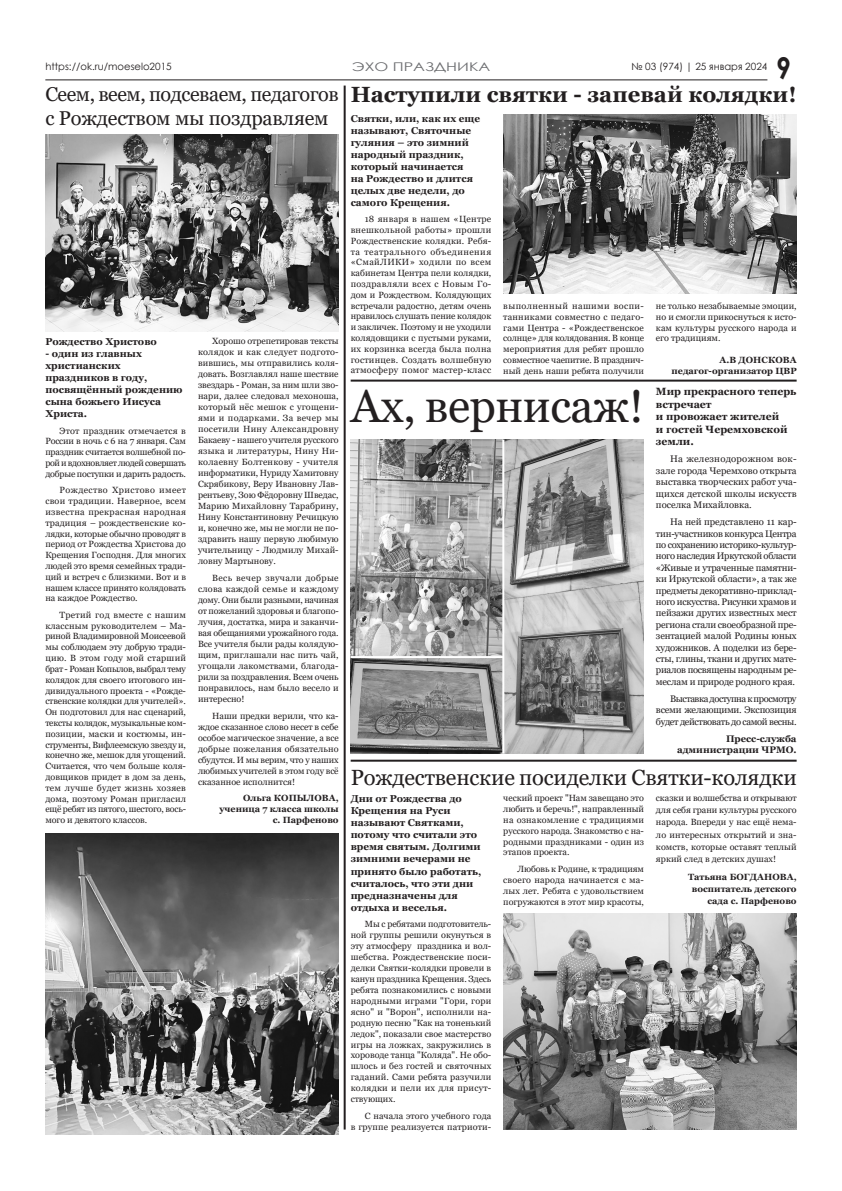
<style>
.page{position:relative;width:842px;height:1191px;background:#fff}
.page>*{position:absolute;margin:0;border:0;box-sizing:border-box;transform-origin:0 0}
.t1{font:46px "Georgia";letter-spacing:-.01em;color:#231f20}
.t2{font:700 30px "Century Gothic";color:#231f20;scale:.88 1}
.t3{font:22px "Georgia";letter-spacing:-.01em;color:#231f20}
.t4{font:700 22px "Georgia";color:#231f20}
.t5{font:20px "Georgia";letter-spacing:-.02em;color:#231f20}
.t6{font:12px "Century Gothic";color:#6c6d70;scale:1.33 1}
.t7{font:700 10.5px/12.6px "Georgia";color:#231f20}
.t8{font:700 10px/12px "Georgia";color:#231f20}
.t9{font:10px "Century Gothic";color:#231f20}
.t10{font:9.5px/11.4px "Georgia";letter-spacing:-.02em;color:#231f20;text-align:justify}
.t11{font:700 9.5px "Georgia";color:#231f20}
.t12{font:9px/10.8px "Georgia";color:#231f20;text-align:justify}
.t13{font:700 9px "Georgia";color:#231f20}
</style>
<div class="page">
<hr style="left:45px;top:79px;width:722px;height:1px;background:#231f20">
<img style="left:503px;top:913px;width:294px;height:216px">
<img style="left:45px;top:135px;width:294px;height:196px">
<hr style="left:344px;top:86px;width:2px;height:1043px;background:#231f20">
<hr style="left:351px;top:759px;width:446px;height:2px;background:#231f20">
<img style="left:45px;top:833px;width:294px;height:301px">
<img style="left:503px;top:114px;width:294px;height:179px">
<img style="left:351px;top:439px;width:293px;height:314px">
<hr style="left:502px;top:439px;width:2px;height:314px;background:#fff">
<hr style="left:351px;top:656px;width:152px;height:2px;background:#fff">
<hr style="left:351px;top:379px;width:446px;height:2px;background:#231f20">
<h2 class="t2" style="left:776px;top:45px;width:18px">9</h2>
<p class="t9" style="left:45px;top:59px;width:128px">https://ok.ru/moeselo2015</p>
<p class="t6" style="left:352px;top:58px;width:106px">ЭХО ПРАЗДНИКА</p>
<p class="t9" style="left:631px;top:59px;width:137px">№ 03 (974) | 25 января 2024</p>
<p class="t5" style="left:45px;top:82px;width:295px">Сеем, веем, подсеваем, педагогов</p>
<p class="t5" style="left:45px;top:106px;width:285px">с Рождеством мы поздравляем</p>
<p class="t4" style="left:351px;top:80px;width:447px">Наступили святки - запевай колядки!</p>
<p class="t8" style="left:351px;top:112px;width:131px">Святки, или, как их еще называют, Святочные гуляния – это зимний народный праздник, который начинается<br>на Рождество и длится целых две недели, до самого Крещения.</p>
<p class="t12" style="left:351px;top:214px;width:142px;text-indent:14px">18 января в нашем «Центре внешкольной работы» прошли Рождественские колядки. Ребя&shy;та театрального объединения «СмайЛИКИ» ходили по всем кабинетам Центра пели колядки, поздравляли всех с Новым Го&shy;дом и Рождеством. Колядующих встречали радостно, детям очень нравилось слушать пение колядок и закличек. Поэтому и не уходили колядовщики с пустыми руками, их корзинка всегда была полна гостинцев. Создать волшебную атмосферу помог мастер-класс</p>
<p class="t12" style="left:503px;top:301px;width:142px">выполненный нашими воспи&shy;танниками совместно с педаго&shy;гами Центра - «Рождественское солнце» для колядования. В конце мероприятия для ребят прошло совместное чаепитие. В празднич&shy;ный день наши ребята получили</p>
<p class="t12" style="left:656px;top:301px;width:142px">не только незабываемые эмоции, но и смогли прикоснуться к исто&shy;кам культуры русского народа и его традициям.</p>
<p class="t12" style="left:198px;top:336px;width:142px;text-indent:14px">Хорошо отрепетировав тексты колядок и как следует подгото&shy;вившись, мы отправились коля&shy;довать. Возглавлял наше шествие звездарь - Роман, за ним шли зво&shy;нари, далее следовал мехоноша, который нёс мешок с угощени&shy;ями и подарками. За вечер мы посетили Нину Александровну Бакаеву - нашего учителя русского языка и литературы, Нину Ни&shy;колаевну Болтенкову - учителя информатики, Нуриду Хамитовну Скрябикову, Веру Ивановну Лав&shy;рентьеву, Зою Фёдоровну Шведас, Марию Михайловну Тарабрину, Нину Константиновну Речицкую и, конечно же, мы не могли не по&shy;здравить нашу первую любимую учительницу - Людмилу Михай&shy;ловну Мартынову.</p>
<p class="t12" style="left:198px;top:572px;width:142px;text-indent:14px">Весь вечер звучали добрые слова каждой семье и каждому дому. Они были разными, начиная от пожеланий здоровья и благопо&shy;лучия, достатка, мира и заканчи&shy;вая обещаниями урожайного года.<br>Все учителя были рады колядую&shy;щим, приглашали нас пить чай, угощали лакомствами, благода&shy;рили за поздравления. Всем очень понравилось, нам было весело и интересно!</p>
<p class="t12" style="left:198px;top:710px;width:142px;text-indent:14px">Наши предки верили, что ка&shy;ждое сказанное слово несет в себе особое магическое значение, а все добрые пожелания обязательно сбудутся. И мы верим, что у наших любимых учителей в этом году всё сказанное исполнится!</p>
<p class="t13" style="left:243px;top:792px;width:97px">Ольга КОПЫЛОВА,</p>
<p class="t13" style="left:220px;top:803px;width:121px">ученица 7 класса школы</p>
<p class="t13" style="left:273px;top:814px;width:67px">с. Парфеново</p>
<p class="t8" style="left:45px;top:335px;width:113px">Рождество Христово</p>
<p class="t8" style="left:45px;top:347px;width:139px">- один из главных христианских праздников в году, посвящённый рождению сына божьего Иисуса<br>Христа.</p>
<p class="t12" style="left:45px;top:425px;width:142px;text-indent:14px">Этот праздник отмечается в России в ночь с 6 на 7 января. Сам праздник считается волшебной по&shy;рой и вдохновляет людей совершать добрые поступки и дарить радость.</p>
<p class="t12" style="left:45px;top:485px;width:142px;text-indent:14px">Рождество Христово имеет свои традиции. Наверное, всем известна прекрасная народная традиция – рождественские ко&shy;лядки, которые обычно проводят в период от Рождества Христова до Крещения Господня. Для многих людей это время семейных тради&shy;ций и встреч с близкими. Вот и в нашем классе принято колядовать на каждое Рождество.</p>
<p class="t12" style="left:45px;top:609px;width:142px;text-indent:14px">Третий год вместе с нашим классным руководителем – Ма&shy;риной Владимировной Моисеевой мы соблюдаем эту добрую тради&shy;цию. В этом году мой старший брат - Роман Копылов, выбрал тему колядок для своего итогового ин&shy;дивидуального проекта - «Рожде&shy;ственские колядки для учителей».<br>Он подготовил для нас сценарий, тексты колядок, музыкальные ком&shy;позиции, маски и костюмы, ин&shy;струменты, Вифлеемскую звезду и, конечно же, мешок для угощений.<br>Считается, что чем больше коля&shy;довщиков придет в дом за день, тем лучше будет жизнь хозяев дома, поэтому Роман пригласил ещё ребят из пятого, шестого, вось&shy;мого и девятого классов.</p>
<p class="t13" style="left:719px;top:354px;width:79px">А.В ДОНСКОВА</p>
<p class="t13" style="left:671px;top:365px;width:127px">педагог-организатор ЦВР</p>
<p class="t1" style="left:351px;top:378px;width:295px">Ах, вернисаж!</p>
<p class="t7" style="left:656px;top:385px;width:142px">Мир прекрасного теперь встречает</p>
<p class="t7" style="left:656px;top:410px;width:133px">и провожает жителей и гостей Черемховской земли.</p>
<p class="t10" style="left:656px;top:454px;width:142px;text-indent:14px">На железнодорожном вок&shy;зале города Черемхово открыта выставка творческих работ уча&shy;щихся детской школы искусств поселка Михайловка.</p>
<p class="t10" style="left:656px;top:516px;width:142px;text-indent:14px">На ней представлено 11 кар&shy;тин-участников конкурса Центра по сохранению историко-культур&shy;ного наследия Иркутской области «Живые и утраченные памятни&shy;ки Иркутской области», а так же предметы декоративно-приклад&shy;ного искусства. Рисунки храмов и пейзажи других известных мест региона стали своеобразной пре&shy;зентацией малой Родины юных художников. А поделки из бере&shy;сты, глины, ткани и других мате&shy;риалов посвящены народным ре&shy;меслам и природе родного края.</p>
<p class="t10" style="left:656px;top:693px;width:142px;text-indent:14px">Выставка доступна к просмотру всеми желающими. Экспозиция будет действовать до самой весны.</p>
<p class="t11" style="left:726px;top:732px;width:72px">Пресс-служба</p>
<p class="t11" style="left:677px;top:744px;width:121px">администрации ЧРМО.</p>
<p class="t3" style="left:351px;top:763px;width:447px">Рождественские посиделки Святки-колядки</p>
<p class="t8" style="left:351px;top:792px;width:132px">Дни от Рождества до<br>Крещения на Руси называют Святками, потому что считали это время святым. Долгими зимними вечерами не принято было работать, считалось, что эти дни предназначены для отдыха и веселья.</p>
<p class="t12" style="left:351px;top:919px;width:142px;text-indent:14px">Мы с ребятами подготовитель&shy;ной группы решили окунуться в эту атмосферу праздника и вол&shy;шебства. Рождественские поси&shy;делки Святки-колядки провели в канун праздника Крещения. Здесь ребята познакомились с новыми народными играми "Гори, гори ясно" и "Ворон", исполнили на&shy;родную песню "Как на тоненький ледок", показали свое мастерство игры на ложках, закружились в хороводе танца "Коляда". Не обо&shy;шлось и без гостей и святочных гаданий. Сами ребята разучили колядки и пели их для присут&shy;ствующих.</p>
<p class="t12" style="left:351px;top:1110px;width:142px;text-align:right">С начала этого учебного года<br>в группе реализуется патриоти-</p>
<p class="t12" style="left:656px;top:792px;width:142px;line-height:12.1px">сказки и волшебства и открывают для себя грани культуры русского народа. Впереди у нас ещё нема&shy;ло интересных открытий и зна&shy;комств, которые оставят теплый яркий след в детских душах!</p>
<p class="t13" style="left:688px;top:870px;width:110px">Татьяна БОГДАНОВА,</p>
<p class="t13" style="left:692px;top:882px;width:106px">воспитатель детского</p>
<p class="t13" style="left:707px;top:895px;width:91px">сада с. Парфеново</p>
<p class="t12" style="left:503px;top:792px;width:142px">ческий проект "Нам завещано это любить и беречь!", направленный на ознакомление с традициями русского народа. Знакомство с на&shy;родными праздниками - один из этапов проекта.</p>
<p class="t12" style="left:503px;top:863px;width:142px;text-indent:14px">Любовь к Родине, к традициям своего народа начинается с ма&shy;лых лет. Ребята с удовольствием погружаются в этот мир красоты,</p>
</div>
